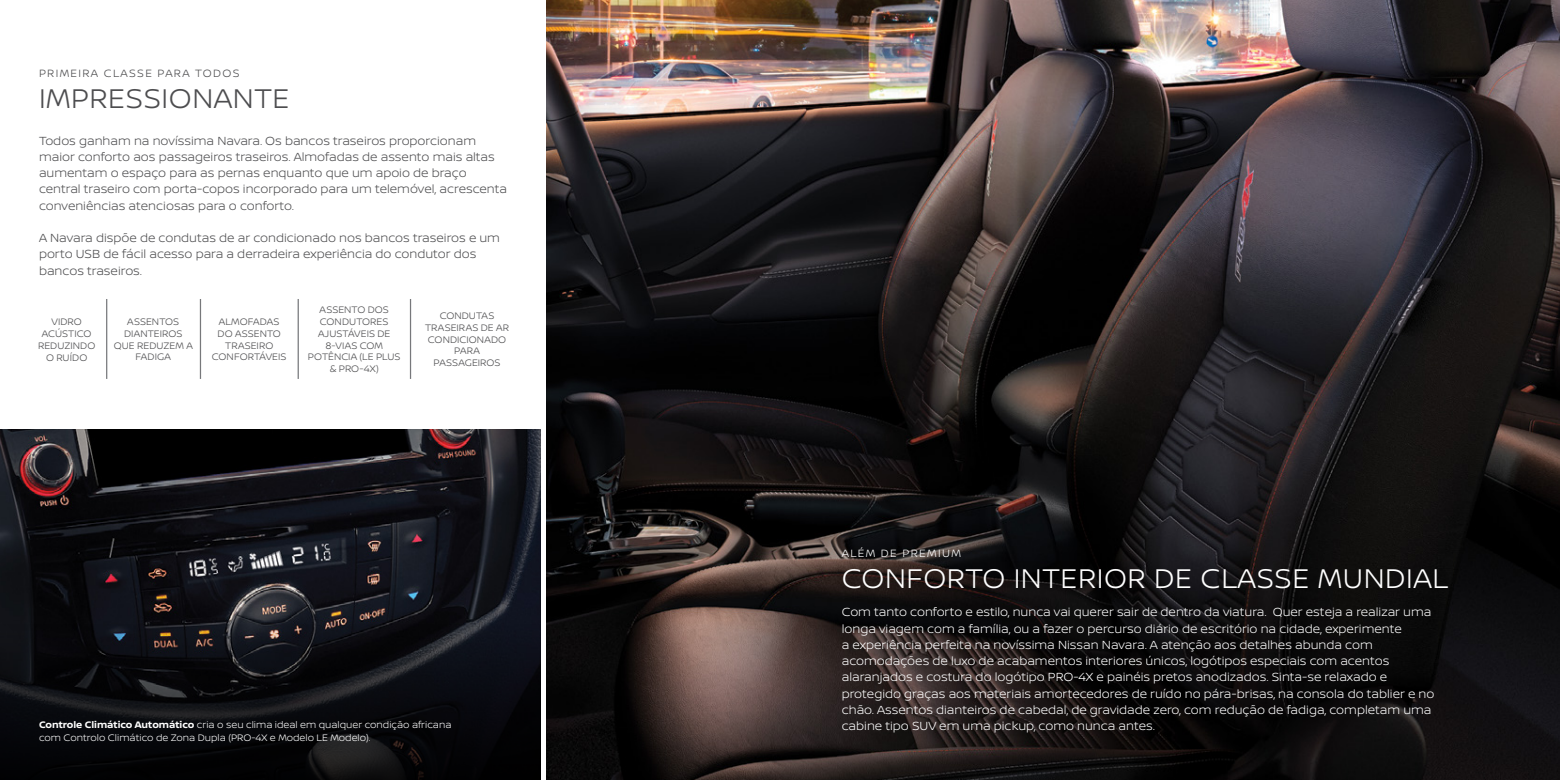
<style>
.page{position:relative;width:1560px;height:780px;background:#fff}
.page>*{position:absolute;margin:0;border:0;box-sizing:border-box;transform-origin:0 0}
.t1{font:300 28.75px "Nissan Brand";letter-spacing:.02em;color:#fff}
.t2{font:300 28.75px "Nissan Brand";letter-spacing:.02em;color:#4d4d4f}
.t3{font:300 12.5px/16.2px "Nissan Brand";color:#fff}
.t4{font:300 12.5px/16.2px "Nissan Brand";color:#4d4d4f}
.t5{font:300 11.25px "Nissan Brand";letter-spacing:.12em;color:#4d4d4f}
.t6{font:300 11.25px "Nissan Brand";letter-spacing:.12em;color:#fff}
.t7{font:300 10px/11.9px "Nissan Brand";letter-spacing:.005em;color:#4d4d4f;text-align:center}
.t8{font:300 10px/12.5px "Nissan Brand";color:#fff}
.s1{font-weight:700}
</style>
<div class="page">
<img style="left:546px;top:0;width:1013px;height:780px">
<img style="left:0;top:429px;width:541px;height:195px">
<svg style="left:0;top:624px;width:541px;height:156px;fill:#07080c"></svg>
<hr style="left:106px;top:299px;width:1px;height:80px;background:#77787b">
<hr style="left:200px;top:299px;width:1px;height:80px;background:#77787b">
<hr style="left:297px;top:299px;width:2px;height:80px;background:#77787b">
<hr style="left:410px;top:299px;width:1px;height:80px;background:#77787b">
<p class="t5" style="left:39px;top:65px;width:202px">PRIMEIRA CLASSE PARA TODOS</p>
<h1 class="t2" style="left:39px;top:78px;width:252px">IMPRESSIONANTE</h1>
<p class="t4" style="left:39px;top:132px;width:469px">Todos ganham na novíssima Navara. Os bancos traseiros proporcionam maior conforto aos passageiros traseiros. Almofadas de assento mais altas aumentam o espaço para as pernas enquanto que um apoio de braço central traseiro com porta-copos incorporado para um telemóvel, acrescenta conveniências atenciosas para o conforto.</p>
<p class="t4" style="left:39px;top:229px;width:462px">A Navara dispõe de condutas de ar condicionado nos bancos traseiros e um porto USB de fácil acesso para a derradeira experiência do condutor dos bancos traseiros.</p>
<p class="t7" style="left:38px;top:315px;width:59px">VIDRO<br>ACÚSTICO<br>REDUZINDO<br>O RUÍDO</p>
<p class="t7" style="left:114px;top:315px;width:80px">ASSENTOS<br>DIANTEIROS<br>QUE REDUZEM A<br>FADIGA</p>
<p class="t7" style="left:212px;top:315px;width:76px">ALMOFADAS<br>DO ASSENTO<br>TRASEIRO<br>CONFORTÁVEIS</p>
<p class="t7" style="left:308px;top:303px;width:94px">ASSENTO DOS<br>CONDUTORES<br>AJUSTÁVEIS DE<br>8-VIAS COM<br>POTÊNCIA (LE PLUS &amp; PRO-4X)</p>
<p class="t7" style="left:425px;top:309px;width:86px">CONDUTAS<br>TRASEIRAS DE AR<br>CONDICIONADO<br>PARA<br>PASSAGEIROS</p>
<p class="t8" style="left:39px;top:718px;width:414px"><span class="s1">Controle Climático Automático</span> cria o seu clima ideal em qualquer condição africana com Controlo Climático de Zona Dupla (PRO-4X e Modelo LE Modelo).</p>
<p class="t6" style="left:841px;top:544px;width:121px">ALÉM DE PREMIUM</p>
<h1 class="t1" style="left:841px;top:557px;width:608px">CONFORTO INTERIOR DE CLASSE MUNDIAL</h1>
<p class="t3" style="left:841px;top:603px;width:594px">Com tanto conforto e estilo, nunca vai querer sair de dentro da viatura. Quer esteja a realizar uma longa viagem com a família, ou a fazer o percurso diário de escritório na cidade, experimente<br>a experiência perfeita na novíssima Nissan Navara. A atenção aos detalhes abunda com acomodações de luxo de acabamentos interiores únicos, logótipos especiais com acentos alaranjados e costura do logótipo PRO-4X e painéis pretos anodizados. Sinta-se relaxado e protegido graças aos materiais amortecedores de ruído no pára-brisas, na consola do tablier e no chão. Assentos dianteiros de cabedal, de gravidade zero, com redução de fadiga, completam uma cabine tipo SUV em uma pickup, como nunca antes.</p>
</div>
